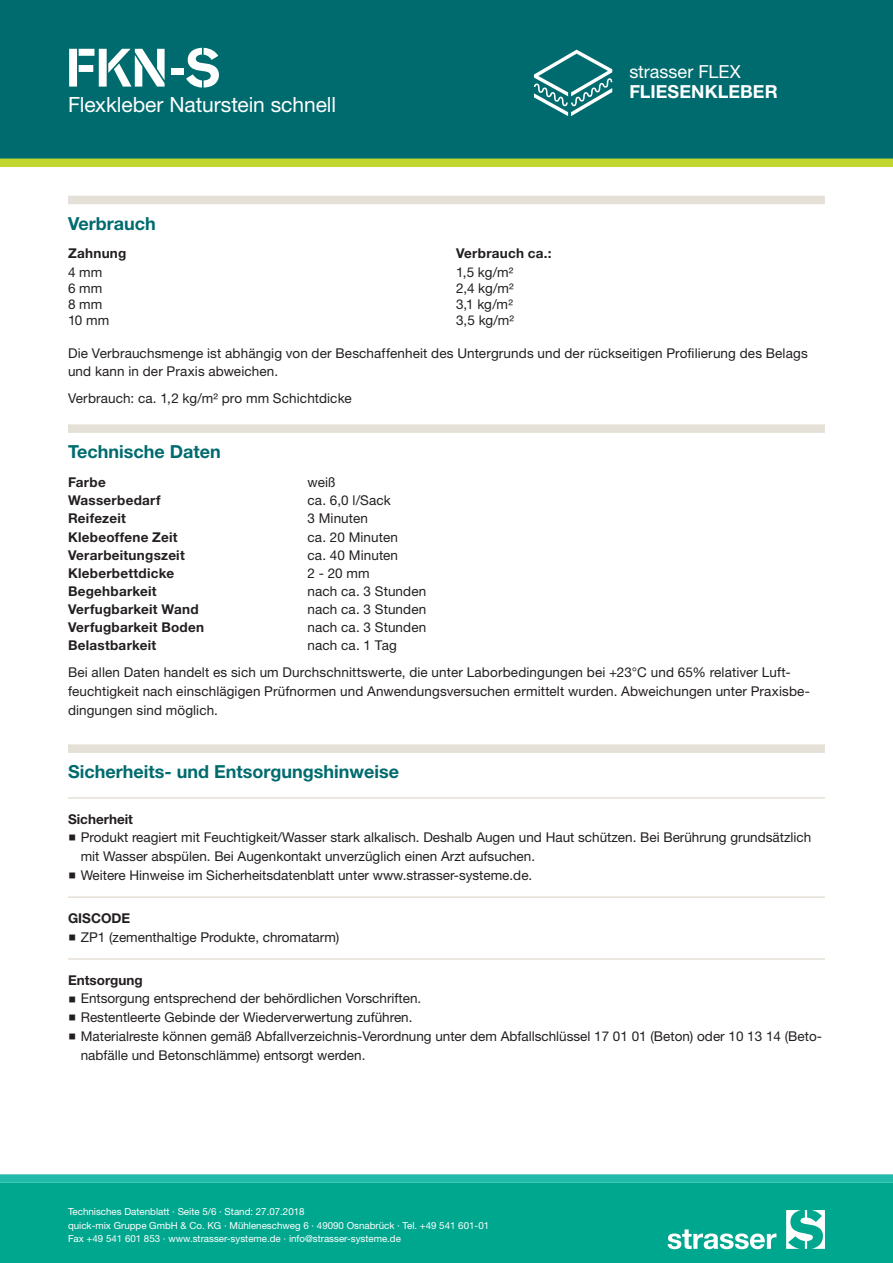
<style>
.page{position:relative;width:893px;height:1263px;background:#fff}
.page>*{position:absolute;margin:0;border:0;box-sizing:border-box;transform-origin:0 0}
.CB_AF_STR_Produkt_ku{font:700 54px "Standard CT Stencil";color:#fff}
.CB_AF_STR_Produkt_la{font:21px "Helvetica Neue LT Std";letter-spacing:-.005em;color:#fff}
.t1{font:700 18px "Helvetica Neue LT Std";color:#006b6e}
.CB_AF_STR_Produktgru{font:700 18px "Helvetica Neue LT Std";letter-spacing:.005em;color:#fff}
.CB_AF_STR_Produktgru-2{font:18px "Helvetica Neue LT Std";color:#fff}
.t2{font:13.5px/18.6px "Helvetica Neue LT Std";color:#231f20}
.t3{font:700 13.5px "Helvetica Neue LT Std";letter-spacing:.02em;color:#231f20}
.t4{font:9.75px/13.5px "Helvetica Neue LT Std";color:#fff}
.s1{font-weight:700}
</style>
<div class="page">
<div style="left:0;top:1183px;width:893px;height:80px;background:#00a78f"></div>
<div style="left:0;top:0;width:893px;height:159px;background:#006b6e"></div>
<svg style="left:668px;top:1229px;width:108px;height:20px"></svg>
<svg style="left:786px;top:1210px;width:39px;height:39px"></svg>
<div style="left:0;top:1174px;width:893px;height:9px;background:#22bbab"></div>
<div style="left:0;top:159px;width:893px;height:8px;background:#c1d72f"></div>
<svg style="left:534px;top:50px;width:78px;height:66px"></svg>
<div style="left:68px;top:196px;width:757px;height:8px;background:#e5e0d7"></div>
<div style="left:68px;top:424px;width:757px;height:9px;background:#e5e0d7"></div>
<div style="left:68px;top:744px;width:757px;height:9px;background:#e5e0d7"></div>
<hr style="left:68px;top:797px;width:757px;height:2px;background:#e5e0d7">
<hr style="left:68px;top:896px;width:757px;height:2px;background:#e5e0d7">
<hr style="left:68px;top:958px;width:757px;height:2px;background:#e5e0d7">
<p class="CB_AF_STR_Produkt_ku" style="left:66px;top:34px;width:156px">FKN-S</p>
<p class="CB_AF_STR_Produkt_la" style="left:68px;top:92px;width:270px">Flexkleber Naturstein schnell</p>
<p class="CB_AF_STR_Produktgru-2" style="left:629px;top:61px;width:113px">strasser FLEX</p>
<p class="CB_AF_STR_Produktgru" style="left:629px;top:81px;width:150px">FLIESENKLEBER</p>
<p class="t1" style="left:68px;top:212px;width:89px">Verbrauch</p>
<p class="t3" style="left:68px;top:245px;width:60px">Zahnung</p>
<p class="t3" style="left:456px;top:245px;width:97px">Verbrauch ca.:</p>
<p class="t2" style="left:68px;top:262px;width:36px">4 mm</p>
<p class="t2" style="left:456px;top:262px;width:59px">1,5 kg/m²</p>
<p class="t2" style="left:68px;top:278px;width:36px">6 mm</p>
<p class="t2" style="left:456px;top:278px;width:59px">2,4 kg/m²</p>
<p class="t2" style="left:68px;top:294px;width:36px">8 mm</p>
<p class="t2" style="left:456px;top:294px;width:58px">3,1 kg/m²</p>
<p class="t2" style="left:68px;top:310px;width:43px">10 mm</p>
<p class="t2" style="left:456px;top:310px;width:60px">3,5 kg/m²</p>
<p class="t2" style="left:68px;top:343px;width:741px">Die Verbrauchsmenge ist abhängig von der Beschaffenheit des Untergrunds und der rückseitigen Profilierung des Belags und kann in der Praxis abweichen.</p>
<p class="t2" style="left:68px;top:389px;width:285px">Verbrauch: ca. 1,2 kg/m² pro mm Schichtdicke</p>
<p class="t1" style="left:68px;top:441px;width:154px">Technische Daten</p>
<p class="t3" style="left:68px;top:474px;width:39px">Farbe</p>
<p class="t2" style="left:308px;top:473px;width:30px">weiß</p>
<p class="t3" style="left:68px;top:492px;width:94px">Wasserbedarf</p>
<p class="t2" style="left:308px;top:491px;width:85px">ca. 6,0 l/Sack</p>
<p class="t3" style="left:68px;top:510px;width:59px">Reifezeit</p>
<p class="t2" style="left:308px;top:509px;width:62px">3 Minuten</p>
<p class="t3" style="left:68px;top:528px;width:111px">Klebeoffene Zeit</p>
<p class="t2" style="left:308px;top:527px;width:92px">ca. 20 Minuten</p>
<p class="t3" style="left:68px;top:546px;width:118px">Verarbeitungszeit</p>
<p class="t2" style="left:308px;top:545px;width:92px">ca. 40 Minuten</p>
<p class="t3" style="left:68px;top:565px;width:108px">Kleberbettdicke</p>
<p class="t2" style="left:308px;top:563px;width:64px">2 - 20 mm</p>
<p class="t3" style="left:68px;top:583px;width:90px">Begehbarkeit</p>
<p class="t2" style="left:308px;top:582px;width:120px">nach ca. 3 Stunden</p>
<p class="t3" style="left:68px;top:601px;width:132px">Verfugbarkeit Wand</p>
<p class="t2" style="left:308px;top:600px;width:120px">nach ca. 3 Stunden</p>
<p class="t3" style="left:68px;top:619px;width:138px">Verfugbarkeit Boden</p>
<p class="t2" style="left:308px;top:618px;width:120px">nach ca. 3 Stunden</p>
<p class="t3" style="left:68px;top:637px;width:90px">Belastbarkeit</p>
<p class="t2" style="left:68px;top:632px;width:724px;line-height:26.7px;text-indent:240px">nach ca. 1 Tag<br>Bei allen Daten handelt es sich um Durchschnittswerte, die unter Laborbedingungen bei +23°C und 65% relativer Luft-</p>
<p class="t2" style="left:68px;top:681px;width:743px">feuchtigkeit nach einschlägigen Prüfnormen und Anwendungsversuchen ermittelt wurden. Abweichungen unter Praxisbe&shy;dingungen sind möglich.</p>
<p class="t1" style="left:68px;top:761px;width:332px">Sicherheits- und Entsorgungshinweise</p>
<p class="t2" style="left:81px;top:810px;width:732px;text-indent:-13px"><span class="s1">Sicherheit<br></span>Produkt reagiert mit Feuchtigkeit/Wasser stark alkalisch. Deshalb Augen und Haut schützen. Bei Berührung grundsätzlich mit Wasser abspülen. Bei Augenkontakt unverzüglich einen Arzt aufsuchen.<br>Weitere Hinweise im Sicherheitsdatenblatt unter www.strasser-systeme.de.</p>
<p class="t2" style="left:81px;top:909px;width:260px;line-height:18.1px;text-indent:-13px"><span class="s1">GISCODE<br></span>ZP1 (zementhaltige Produkte, chromatarm)</p>
<p class="t2" style="left:81px;top:971px;width:743px;text-indent:-13px"><span class="s1">Entsorgung<br></span>Entsorgung entsprechend der behördlichen Vorschriften.<br>Restentleerte Gebinde der Wiederverwertung zuführen.<br>Materialreste können gemäß Abfallverzeichnis-Verordnung unter dem Abfallschlüssel 17 01 01 (Beton) oder 10 13 14 (Beto&shy;nabfälle und Betonschlämme) entsorgt werden.</p>
<p class="t4" style="left:68px;top:1205px;width:423px">Technisches Datenblatt · Seite 5/6 · Stand: 27.07.2018<br>quick-mix Gruppe GmbH &amp; Co. KG · Mühleneschweg 6 · 49090 Osnabrück · Tel. +49 541 601-01<br>Fax +49 541 601 853 · www.strasser-systeme.de · info@strasser-systeme.de</p>
</div>
